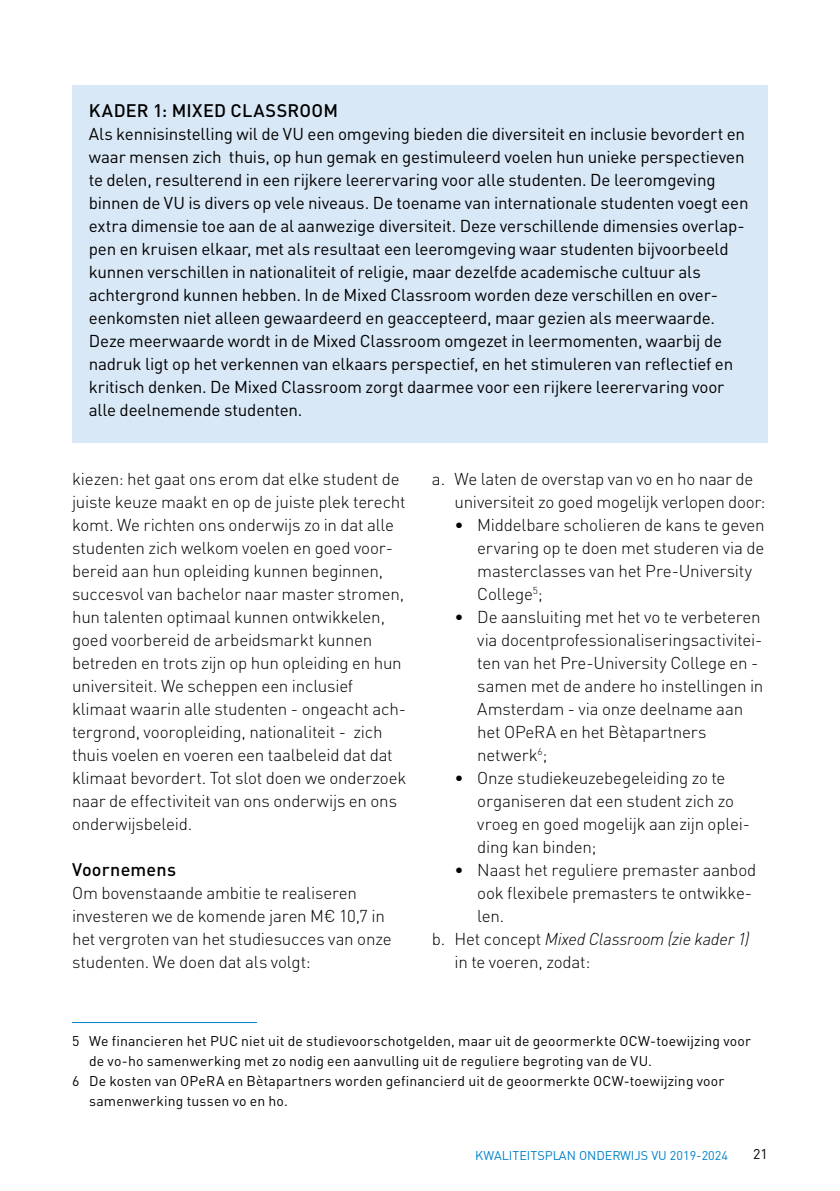
<style>
.page{position:relative;width:840px;height:1191px;background:#fff}
.page>*{position:absolute;margin:0;border:0;box-sizing:border-box;transform-origin:0 0}
.t1{font:500 18px "DIN Pro";letter-spacing:.01em;color:#000}
.t2{font:300 17px/23px "DIN Pro";letter-spacing:-.015em;color:#000}
.t3{font:17px/23px "DIN Pro";letter-spacing:-.01em;color:#000}
.t4{font:italic 300 17px "DIN Pro";letter-spacing:-.01em;color:#000}
.t5{font:14px "DIN Pro";letter-spacing:.01em;color:#000}
.t6{font:12.6px "DIN Pro";color:#0081c9}
.s1{font-style:normal}
</style>
<div class="page">
<hr style="left:72px;top:1022px;width:185px;height:1px;background:#0081c9">
<div style="left:72px;top:85px;width:695px;height:357px;background:#d3e4f6"></div>
<p class="t1" style="left:89px;top:96px;width:250px">KADER 1: MIXED CLASSROOM</p>
<p class="t3" style="left:89px;top:121px;width:661px">Als kennisinstelling wil de VU een omgeving bieden die diversiteit en inclusie bevordert en waar mensen zich thuis, op hun gemak en gestimuleerd voelen hun unieke perspectieven te delen, resulterend in een rijkere leerervaring voor alle studenten. De leeromgeving binnen de VU is divers op vele niveaus. De toename van internationale studenten voegt een extra dimensie toe aan de al aanwezige diversiteit. Deze verschillende dimensies overlap&shy;pen en kruisen elkaar, met als resultaat een leeromgeving waar studenten bijvoorbeeld kunnen verschillen in nationaliteit of religie, maar dezelfde academische cultuur als achtergrond kunnen hebben. In de Mixed Classroom worden deze verschillen en over&shy;eenkomsten niet alleen gewaardeerd en geaccepteerd, maar gezien als meerwaarde.<br>Deze meerwaarde wordt in de Mixed Classroom omgezet in leermomenten, waarbij de nadruk ligt op het verkennen van elkaars perspectief, en het stimuleren van reflectief en kritisch denken. De Mixed Classroom zorgt daarmee voor een rijkere leerervaring voor alle deelnemende studenten.</p>
<p class="t2" style="left:72px;top:466px;width:335px">kiezen: het gaat ons erom dat elke student de juiste keuze maakt en op de juiste plek terecht komt. We richten ons onderwijs zo in dat alle studenten zich welkom voelen en goed voor&shy;bereid aan hun opleiding kunnen beginnen, succesvol van bachelor naar master stromen, hun talenten optimaal kunnen ontwikkelen, goed voorbereid de arbeidsmarkt kunnen betreden en trots zijn op hun opleiding en hun universiteit. We scheppen een inclusief klimaat waarin alle studenten - ongeacht ach&shy;tergrond, vooropleiding, nationaliteit - zich thuis voelen en voeren een taalbeleid dat dat klimaat bevordert. Tot slot doen we onderzoek naar de effectiviteit van ons onderwijs en ons onderwijsbeleid.</p>
<p class="t1" style="left:72px;top:855px;width:105px">Voornemens</p>
<p class="t2" style="left:72px;top:880px;width:321px">Om bovenstaande ambitie te realiseren investeren we de komende jaren M€ 10,7 in het vergroten van het studiesucces van onze studenten. We doen dat als volgt:</p>
<p class="t2" style="left:454px;top:466px;width:312px;text-indent:-23px">a. We laten de overstap van vo en ho naar de universiteit zo goed mogelijk verlopen door:</p>
<p class="t2" style="left:477px;top:512px;width:289px;text-indent:-23px">• Middelbare scholieren de kans te geven ervaring op te doen met studeren via de masterclasses van het Pre-University<br>College<sup>5</sup>;</p>
<p class="t2" style="left:477px;top:604px;width:287px;text-indent:-23px">• De aansluiting met het vo te verbeteren via docentprofessionaliseringsactivitei&shy;ten van het Pre-University College en - samen met de andere ho instellingen in Amsterdam - via onze deelname aan het OPeRA en het Bètapartners netwerk<sup>6</sup>;</p>
<p class="t2" style="left:477px;top:765px;width:274px;text-indent:-23px">• Onze studiekeuzebegeleiding zo te organiseren dat een student zich zo vroeg en goed mogelijk aan zijn oplei&shy;ding kan binden;</p>
<p class="t2" style="left:454px;top:857px;width:303px">• Naast het reguliere premaster aanbod</p>
<p class="t2" style="left:477px;top:880px;width:276px">ook flexibele premasters te ontwikke-</p>
<p class="t2" style="left:477px;top:903px;width:29px">len.</p>
<p class="t4" style="left:431px;top:926px;width:319px"><span class="s1">b. Het concept</span> Mixed Classroom (zie kader 1)</p>
<p class="t2" style="left:454px;top:949px;width:137px">in te voeren, zodat:</p>
<p class="t5" style="left:72px;top:1029px;width:680px">5 We financieren het PUC niet uit de studievoorschotgelden, maar uit de geoormerkte OCW-toewijzing voor</p>
<p class="t5" style="left:89px;top:1049px;width:564px">de vo-ho samenwerking met zo nodig een aanvulling uit de reguliere begroting van de VU.</p>
<p class="t5" style="left:72px;top:1069px;width:653px">6 De kosten van OPeRA en Bètapartners worden gefinancierd uit de geoormerkte OCW-toewijzing voor</p>
<p class="t5" style="left:89px;top:1089px;width:200px">samenwerking tussen vo en ho.</p>
<p class="t6" style="left:475px;top:1145px;width:254px">KWALITEITSPLAN ONDERWIJS VU 2019-2024</p>
<p class="t5" style="left:752px;top:1143px;width:16px">21</p>
</div>
